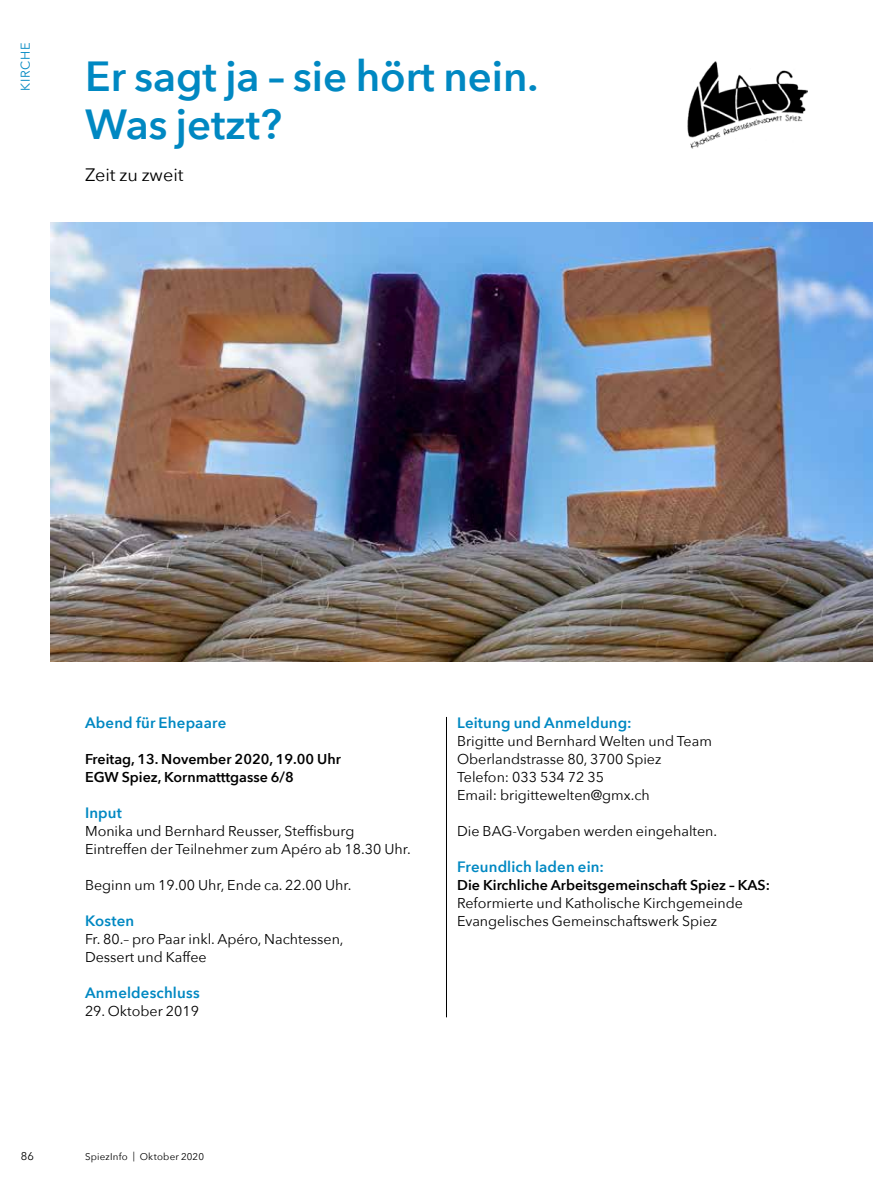
<style>
.page{position:relative;width:893px;height:1191px;background:#fff}
.page>*{position:absolute;margin:0;border:0;box-sizing:border-box;transform-origin:0 0}
.t1{font:600 42px/48px "Avenir Next";color:#0088c2}
.t2{font:18px "Avenir Next";color:#000}
.t3{font:600 15px "Avenir Next";letter-spacing:.01em;color:#0088c2}
.t4{font:14.25px/18px "Avenir Next";color:#000}
.t5{font:600 14.25px/18px "Avenir Next";color:#000}
.t6{font:12.75px "Avenir Next";letter-spacing:.07em;color:#0088c2}
.t7{font:11.25px "Avenir Next";color:#000}
.t8{font:9.75px "Avenir Next";letter-spacing:.02em;color:#000}
</style>
<div class="page">
<img style="left:51px;top:222px;width:821px;height:439px">
<hr style="left:446px;top:717px;width:1px;height:300px;background:#000">
<img style="left:687px;top:61px;width:121px;height:87px">
<p class="t6" style="left:15px;top:91px;width:51px;rotate:-90deg">KIRCHE</p>
<h1 class="t1" style="left:85px;top:51px;width:455px">Er sagt ja – sie hört nein.<br>Was jetzt?</h1>
<p class="t2" style="left:85px;top:159px;width:100px">Zeit zu zweit</p>
<p class="t3" style="left:85px;top:709px;width:143px">Abend für Ehepaare</p>
<p class="t5" style="left:85px;top:749px;width:257px">Freitag, 13. November 2020, 19.00 Uhr<br>EGW Spiez, Kornmatttgasse 6/8</p>
<p class="t3" style="left:85px;top:799px;width:39px">Input</p>
<p class="t4" style="left:85px;top:821px;width:327px">Monika und Bernhard Reusser, Steffisburg<br>Eintreffen der Teilnehmer zum Apéro ab 18.30 Uhr.</p>
<p class="t4" style="left:85px;top:875px;width:268px">Beginn um 19.00 Uhr, Ende ca. 22.00 Uhr.</p>
<p class="t3" style="left:85px;top:908px;width:51px">Kosten</p>
<p class="t4" style="left:85px;top:929px;width:260px">Fr. 80.– pro Paar inkl. Apéro, Nachtessen,<br>Dessert und Kaffee</p>
<p class="t3" style="left:85px;top:980px;width:116px">Anmeldeschluss</p>
<p class="t4" style="left:85px;top:1001px;width:115px">29. Oktober 2019</p>
<p class="t3" style="left:457px;top:709px;width:176px">Leitung und Anmeldung:</p>
<p class="t4" style="left:457px;top:731px;width:256px">Brigitte und Bernhard Welten und Team<br>Oberlandstrasse 80, 3700 Spiez<br>Telefon: 033 534 72 35<br>Email: brigittewelten@gmx.ch</p>
<p class="t4" style="left:457px;top:821px;width:262px">Die BAG-Vorgaben werden eingehalten.</p>
<p class="t3" style="left:457px;top:854px;width:148px">Freundlich laden ein:</p>
<p class="t5" style="left:457px;top:875px;width:314px">Die Kirchliche Arbeitsgemeinschaft Spiez – KAS:</p>
<p class="t4" style="left:457px;top:893px;width:287px">Reformierte und Katholische Kirchgemeinde<br>Evangelisches Gemeinschaftswerk Spiez</p>
<p class="t7" style="left:21px;top:1147px;width:15px">86</p>
<p class="t8" style="left:85px;top:1148px;width:120px">SpiezInfo | Oktober 2020</p>
</div>
